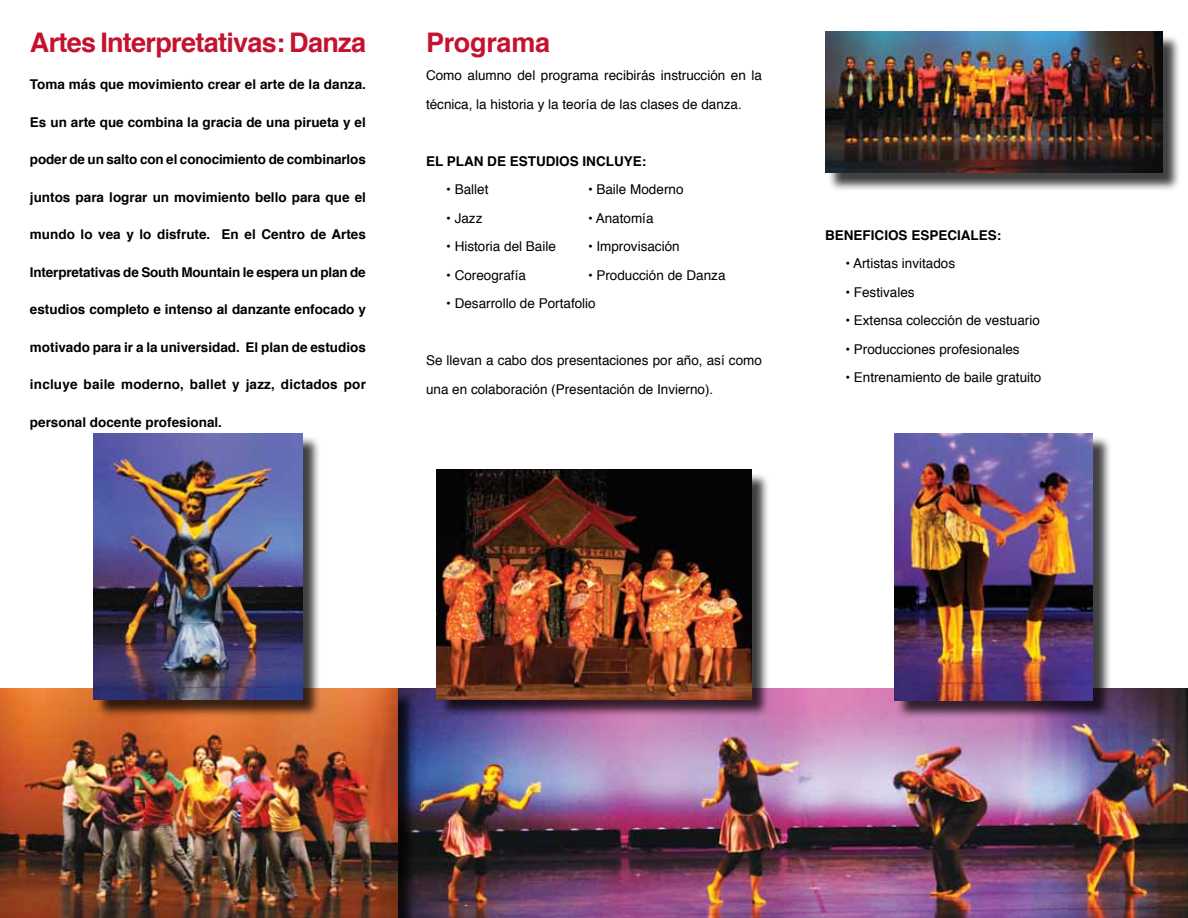
<style>
.page{position:relative;width:1188px;height:918px;background:#fff}
.page>*{position:absolute;margin:0;border:0;box-sizing:border-box;transform-origin:0 0}
.t1{font:700 27px "Helvetica";letter-spacing:-.025em;color:#c41230}
.t2{font:700 13.5px "Helvetica";color:#000}
.t3{font:13.5px/28.5px "Helvetica";color:#000}
</style>
<div class="page">
<img style="left:0;top:688px;width:1188px;height:230px">
<div style="left:0;top:691px;width:416px;height:227px;background:#000;opacity:.75"></div>
<div style="left:827px;top:34px;width:354px;height:157px;background:#000;opacity:.75"></div>
<img style="left:825px;top:31px;width:337px;height:142px">
<div style="left:95px;top:436px;width:227px;height:282px;background:#000;opacity:.75"></div>
<img style="left:93px;top:433px;width:210px;height:266px">
<div style="left:439px;top:472px;width:331px;height:246px;background:#000;opacity:.75"></div>
<img style="left:437px;top:469px;width:314px;height:230px">
<div style="left:896px;top:436px;width:216px;height:283px;background:#000;opacity:.75"></div>
<img style="left:894px;top:433px;width:199px;height:267px">
<h1 class="t1" style="left:30px;top:20px;width:338px">Artes Interpretativas: Danza</h1>
<p class="t2" style="left:30px;top:74px;width:337px">Toma más que movimiento crear el arte de la danza.</p>
<p class="t2" style="left:30px;top:111px;width:337px">Es un arte que combina la gracia de una pirueta y el</p>
<p class="t2" style="left:30px;top:149px;width:337px">poder de un salto con el conocimiento de combinarlos</p>
<p class="t2" style="left:30px;top:186px;width:337px">juntos para lograr un movimiento bello para que el</p>
<p class="t2" style="left:30px;top:224px;width:337px">mundo lo vea y lo disfrute. En el Centro de Artes</p>
<p class="t2" style="left:30px;top:261px;width:337px">Interpretativas de South Mountain le espera un plan de</p>
<p class="t2" style="left:30px;top:299px;width:338px">estudios completo e intenso al danzante enfocado y</p>
<p class="t2" style="left:30px;top:336px;width:337px">motivado para ir a la universidad. El plan de estudios</p>
<p class="t2" style="left:30px;top:374px;width:338px">incluye baile moderno, ballet y jazz, dictados por</p>
<p class="t2" style="left:30px;top:411px;width:194px">personal docente profesional.</p>
<h1 class="t1" style="left:426px;top:20px;width:126px">Programa</h1>
<p class="t3" style="left:426px;top:62px;width:338px">Como alumno del programa recibirás instrucción en la técnica, la historia y la teoría de las clases de danza.</p>
<p class="t2" style="left:426px;top:150px;width:222px">EL PLAN DE ESTUDIOS INCLUYE:</p>
<p class="t3" style="left:446px;top:176px;width:44px">• Ballet</p>
<p class="t3" style="left:588px;top:176px;width:97px">• Baile Moderno</p>
<p class="t3" style="left:446px;top:204px;width:38px">• Jazz</p>
<p class="t3" style="left:588px;top:204px;width:67px">• Anatomía</p>
<p class="t3" style="left:446px;top:233px;width:111px">• Historia del Baile</p>
<p class="t3" style="left:588px;top:233px;width:93px">• Improvisación</p>
<p class="t3" style="left:446px;top:261px;width:81px">• Coreografía</p>
<p class="t3" style="left:588px;top:261px;width:139px">• Producción de Danza</p>
<p class="t3" style="left:446px;top:290px;width:151px">• Desarrollo de Portafolio</p>
<p class="t3" style="left:426px;top:347px;width:337px">Se llevan a cabo dos presentaciones por año, así como una en colaboración (Presentación de Invierno).</p>
<p class="t2" style="left:825px;top:224px;width:178px">BENEFICIOS ESPECIALES:</p>
<p class="t3" style="left:845px;top:250px;width:111px">• Artistas invitados</p>
<p class="t3" style="left:845px;top:278px;width:71px">• Festivales</p>
<p class="t3" style="left:845px;top:307px;width:196px">• Extensa colección de vestuario</p>
<p class="t3" style="left:845px;top:335px;width:176px">• Producciones profesionales</p>
<p class="t3" style="left:845px;top:364px;width:198px">• Entrenamiento de baile gratuito</p>
</div>
